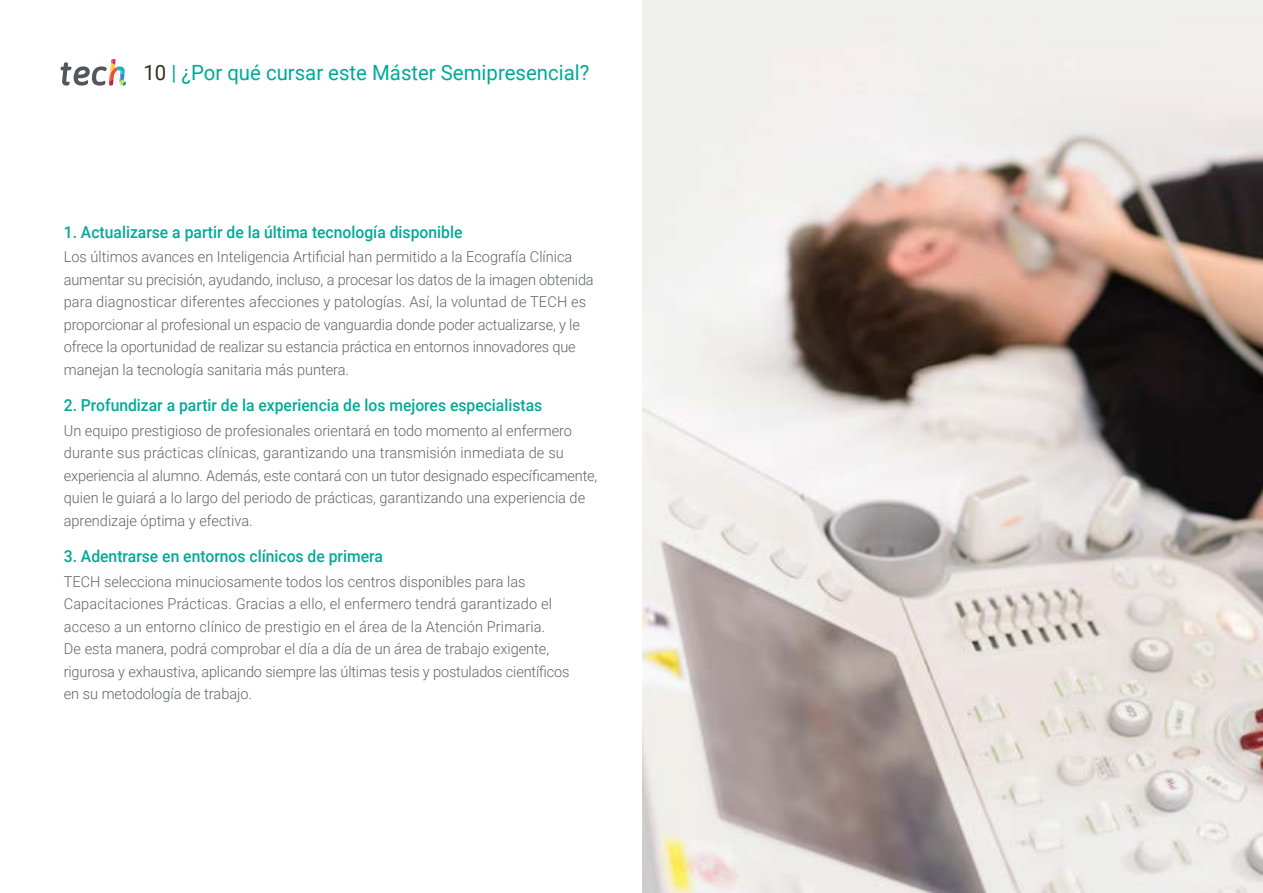
<style>
.page{position:relative;width:1263px;height:893px;background:#fff}
.page>*{position:absolute;margin:0;border:0;box-sizing:border-box;transform-origin:0 0}
.t1{font:21px "Roboto";color:#00aa97}
.t2{font:500 16.5px "Roboto";color:#00aa97;scale:.95 1}
.t3{font:300 15px/22.5px "Roboto";color:#61646a}
.s1{color:#312e20}
</style>
<div class="page">
<svg style="left:61px;top:59px;width:65px;height:27px"></svg>
<img style="left:642px;top:0;width:621px;height:893px">
<h1 class="t1" style="left:144px;top:57px;width:447px"><span class="s1">10</span> | ¿Por qué cursar este Máster Semipresencial?</h1>
<p class="t2" style="left:64px;top:220px;width:421px">1. Actualizarse a partir de la última tecnología disponible</p>
<p class="t3" style="left:64px;top:245px;width:531px">Los últimos avances en Inteligencia Artificial han permitido a la Ecografía Clínica aumentar su precisión, ayudando, incluso, a procesar los datos de la imagen obtenida para diagnosticar diferentes afecciones y patologías. Así, la voluntad de TECH es proporcionar al profesional un espacio de vanguardia donde poder actualizarse, y le ofrece la oportunidad de realizar su estancia práctica en entornos innovadores que manejan la tecnología sanitaria más puntera.</p>
<p class="t2" style="left:64px;top:394px;width:505px">2. Profundizar a partir de la experiencia de los mejores especialistas</p>
<p class="t3" style="left:64px;top:419px;width:535px">Un equipo prestigioso de profesionales orientará en todo momento al enfermero durante sus prácticas clínicas, garantizando una transmisión inmediata de su experiencia al alumno. Además, este contará con un tutor designado específicamente, quien le guiará a lo largo del periodo de prácticas, garantizando una experiencia de aprendizaje óptima y efectiva.</p>
<p class="t2" style="left:64px;top:545px;width:337px">3. Adentrarse en entornos clínicos de primera</p>
<p class="t3" style="left:64px;top:569px;width:507px">TECH selecciona minuciosamente todos los centros disponibles para las Capacitaciones Prácticas. Gracias a ello, el enfermero tendrá garantizado el acceso a un entorno clínico de prestigio en el área de la Atención Primaria.<br>De esta manera, podrá comprobar el día a día de un área de trabajo exigente, rigurosa y exhaustiva, aplicando siempre las últimas tesis y postulados científicos en su metodología de trabajo.</p>
</div>
